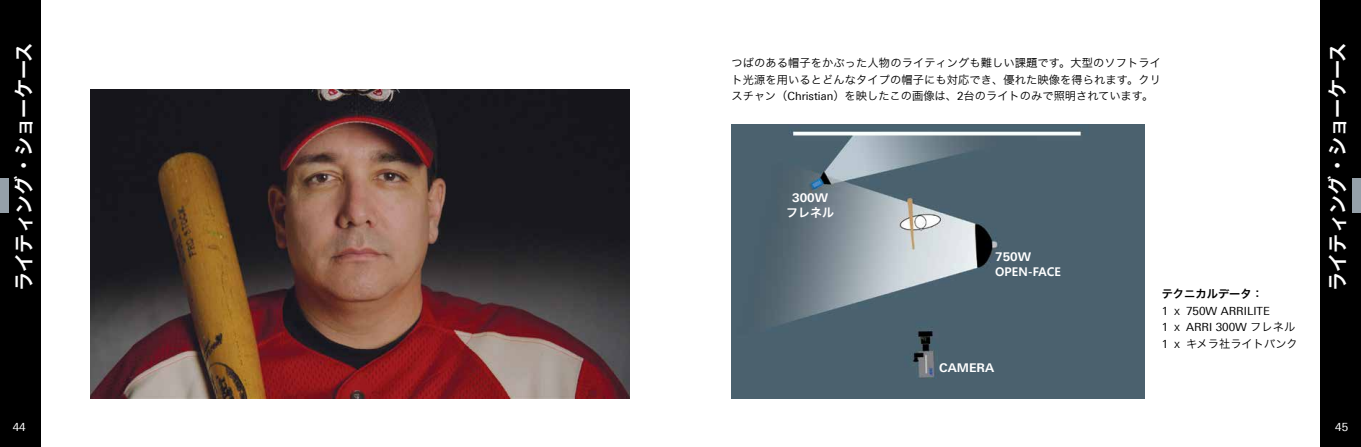
<style>
.page{position:relative;width:1361px;height:447px;background:#fff}
.page>*{position:absolute;margin:0;border:0;box-sizing:border-box;transform-origin:0 0}
.t1{font:20.25px "Hira Kaku Pro N W6";color:#fff;scale:.95 1}
.t2{font:700 12px "Linotype Univers 630";color:#fff}
.t3{font:700 12px "Malgun Gothic";color:#fff}
.t4{font:12px "Hira Kaku Pro N W6";color:#fff}
.t5{font:11.25px/16.5px "Hira Kaku Pro N W3";color:#000;text-align:justify}
.t6{font:11.25px/16.5px "Linotype Univers 430";color:#000}
.t7{font:11.25px "Hira Kaku Pro N W6";color:#000}
.t8{font:11.25px "Linotype Univers 430";color:#fff}
.s1{font-family:"Linotype Univers 430"}
.s2{font-family:"Hira Kaku Pro N W3"}
</style>
<div class="page">
<div style="left:1320px;top:0;width:41px;height:446px;background:#000"></div>
<div style="left:0;top:0;width:40px;height:446px;background:#000"></div>
<div style="left:1352px;top:179px;width:9px;height:34px;background:#95a0a9"></div>
<div style="left:0;top:179px;width:9px;height:34px;background:#95a0a9"></div>
<img style="left:91px;top:90px;width:538px;height:308px">
<img style="left:731px;top:125px;width:413px;height:273px">
<h1 class="t1" style="left:5px;top:291px;width:263px;rotate:-90deg">ライティング・ショーケース</h1>
<h1 class="t1" style="left:1319px;top:291px;width:263px;rotate:-90deg">ライティング・ショーケース</h1>
<p class="t5" style="left:731px;top:54px;width:431px">つばのある帽子をかぶった人物のライティングも難しい課題です。大型のソフトライト光源を用いるとどんなタイプの帽子にも対応でき、優れた映像を得られます。クリスチャン（<span class="s1">Christian</span>）を映したこの画像は、<span class="s1">2</span>台のライトのみで照明されています。</p>
<p class="t2" style="left:792px;top:190px;width:37px">300W</p>
<p class="t4" style="left:786px;top:201px;width:49px">フレネル</p>
<p class="t2" style="left:995px;top:249px;width:37px">750W</p>
<p class="t3" style="left:995px;top:265px;width:67px">OPEN-FACE</p>
<p class="t7" style="left:1161px;top:284px;width:103px">テクニカルデータ：</p>
<p class="t6" style="left:1161px;top:302px;width:135px">1 <span class="s2">ｘ</span> 750W ARRILITE<br>1 <span class="s2">ｘ</span> ARRI 300W <span class="s2">フレネル</span></p>
<p class="t5" style="left:1161px;top:334px;width:138px"><span class="s1">1</span> ｘキメラ社ライトバンク</p>
<p class="t2" style="left:939px;top:360px;width:56px">CAMERA</p>
<p class="t8" style="left:13px;top:420px;width:15px">44</p>
<p class="t8" style="left:1335px;top:420px;width:15px">45</p>
</div>
